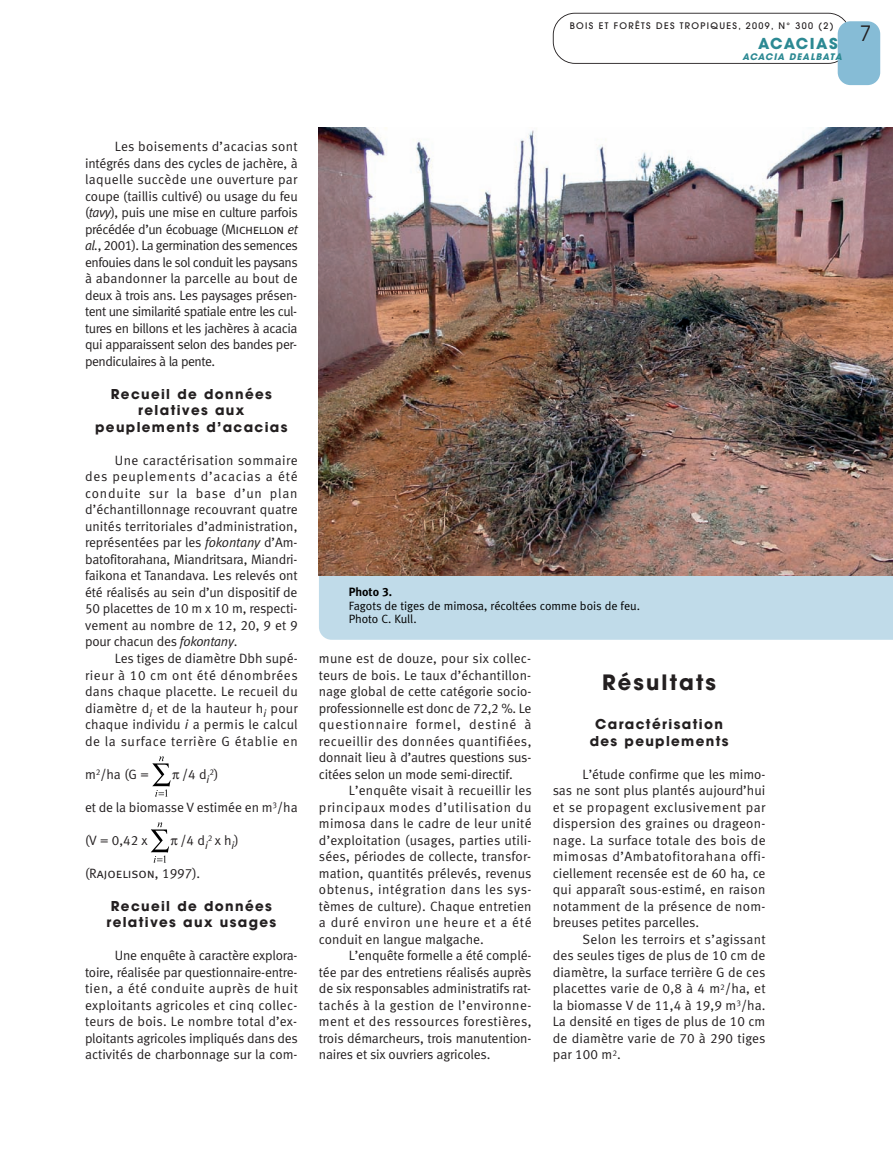
<style>
.page{position:relative;width:893px;height:1149px;background:#fff}
.page>*{position:absolute;margin:0;border:0;box-sizing:border-box;transform-origin:0 0}
.t1{font:700 21px "Avant Garde";letter-spacing:.1em;color:#231f20}
.t2{font:21px "Avant Garde";color:#231f20}
.t3{font:700 15px "Avant Garde";letter-spacing:.08em;color:#2c8993}
.t4{font:13.5px/16.5px "Meta Normal LF";letter-spacing:-.005em;color:#231f20;text-align:justify}
.t5{font:700 13.5px/16.5px "Avant Garde";letter-spacing:.1em;color:#231f20;text-align:center}
.t6{font:13.5px "Meta Normal LF Caps";color:#231f20}
.t7{font:12px/13.5px "Meta Normal LF";color:#000}
.t8{font:12px "Meta Bold LF";color:#000}
.t9{font:500 9px "Avant Garde";letter-spacing:.15em;color:#231f20}
.t10{font:italic 700 9px "Avant Garde";letter-spacing:.1em;color:#2c8993}
.t11{font:8.4px "Meta Normal LF";color:#231f20}
.s1{font-style:italic}
.s2{font-family:"Meta Normal LF Caps"}
.s3{font-size:13.5px}
.s4{font-family:"Meta Normal LF"}
</style>
<div class="page">
<svg style="left:553px;top:13px;width:294px;height:51px"></svg>
<div style="left:838px;top:21px;width:42px;height:64px;background:#86bcd6;border-radius:13px"></div>
<div style="left:319px;top:575px;width:574px;height:64px;background:#c0dbe9"></div>
<img style="left:319px;top:128px;width:574px;height:447px">
<svg style="left:152px;top:756px;width:19px;height:40px"></svg>
<svg style="left:151px;top:822px;width:18px;height:40px"></svg>
<p class="t9" style="left:570px;top:20px;width:265px">BOIS ET FORÊTS DES TROPIQUES, 2009, N° 300 (2)</p>
<h1 class="t2" style="left:860px;top:21px;width:13px">7</h1>
<p class="t3" style="left:758px;top:34px;width:81px">ACACIAS</p>
<p class="t10" style="left:742px;top:50px;width:101px">ACACIA DEALBATA</p>
<p class="t4" style="left:85px;top:138px;width:214px;text-indent:30px">Les boisements d’acacias sont intégrés dans des cycles de jachère, à laquelle succède une ouverture par coupe (taillis cultivé) ou usage du feu (<span class="s1">tavy</span>), puis une mise en culture parfois précédée d’un écobuage (<span class="s2">Michellon</span> <span class="s1">et al.</span>, 2001). La germination des semences enfouies dans le sol conduit les paysans à abandonner la parcelle au bout de deux à trois ans. Les paysages présen&shy;tent une similarité spatiale entre les cul&shy;tures en billons et les jachères à acacia qui apparaissent selon des bandes per&shy;pendiculaires à la pente.</p>
<p class="t5" style="left:95px;top:385px;width:194px">Recueil de données relatives aux peuplements d’acacias</p>
<p class="t4" style="left:85px;top:451px;width:214px;text-indent:30px">Une caractérisation sommaire des peuplements d’acacias a été conduite sur la base d’un plan d’échantillonnage recouvrant quatre unités territoriales d’administration, représentées par les <span class="s1">fokontany</span> d’Am&shy;batofitorahana, Miandritsara, Miandri&shy;faikona et Tanandava. Les relevés ont été réalisés au sein d’un dispositif de 50 placettes de 10 m x 10 m, respecti&shy;vement au nombre de 12, 20, 9 et 9 pour chacun des <span class="s1">fokontany</span>.</p>
<p class="t4" style="left:85px;top:649px;width:214px;text-indent:30px">Les tiges de diamètre Dbh supé&shy;rieur à 10 cm ont été dénombrées dans chaque placette. Le recueil du diamètre d<sub>i</sub> et de la hauteur h<sub>i</sub> pour chaque individu <span class="s1">i</span> a permis le calcul de la surface terrière G établie en</p>
<p class="t4" style="left:85px;top:765px;width:65px">m<sup>2</sup>/ha (G =</p>
<p class="t4" style="left:182px;top:765px;width:29px">/4 d<sub>i</sub></p>
<p class="t11" style="left:209px;top:766px;width:10px">2<span class="s3">)</span></p>
<p class="t4" style="left:85px;top:798px;width:214px">et de la biomasse V estimée en m<sup>3</sup>/ha</p>
<p class="t4" style="left:85px;top:831px;width:64px">(V = 0,42 x</p>
<p class="t4" style="left:181px;top:831px;width:60px">/4 d<sub>i</sub><sup>2</sup> x h<sub>i</sub>)</p>
<p class="t6" style="left:85px;top:865px;width:117px"><span class="s4">(</span>Rajoelison<span class="s4">, 1997).</span></p>
<p class="t5" style="left:107px;top:897px;width:171px">Recueil de données relatives aux usages</p>
<p class="t4" style="left:85px;top:946px;width:214px;text-indent:30px">Une enquête à caractère explora&shy;toire, réalisée par questionnaire-entre&shy;tien, a été conduite auprès de huit exploitants agricoles et cinq collec&shy;teurs de bois. Le nombre total d’ex&shy;ploitants agricoles impliqués dans des activités de charbonnage sur la com-</p>
<p class="t8" style="left:349px;top:584px;width:45px">Photo 3.</p>
<p class="t7" style="left:349px;top:598px;width:293px">Fagots de tiges de mimosa, récoltées comme bois de feu.<br>Photo C. Kull.</p>
<p class="t4" style="left:319px;top:649px;width:214px">mune est de douze, pour six collec&shy;teurs de bois. Le taux d’échantillon&shy;nage global de cette catégorie socio&shy;professionnelle est donc de 72,2 %. Le questionnaire formel, destiné à recueillir des données quantifiées, donnait lieu à d’autres questions sus&shy;citées selon un mode semi-directif.</p>
<p class="t4" style="left:319px;top:781px;width:214px;text-indent:30px">L’enquête visait à recueillir les principaux modes d’utilisation du mimosa dans le cadre de leur unité d’exploitation (usages, parties utili&shy;sées, périodes de collecte, transfor&shy;mation, quantités prélevés, revenus obtenus, intégration dans les sys&shy;tèmes de culture). Chaque entretien a duré environ une heure et a été conduit en langue malgache.</p>
<p class="t4" style="left:319px;top:946px;width:214px;text-indent:30px">L’enquête formelle a été complé&shy;tée par des entretiens réalisés auprès de six responsables administratifs rat&shy;tachés à la gestion de l’environne&shy;ment et des ressources forestières, trois démarcheurs, trois manutention&shy;naires et six ouvriers agricoles.</p>
<h1 class="t1" style="left:602px;top:668px;width:115px">Résultats</h1>
<p class="t5" style="left:590px;top:715px;width:140px">Caractérisation des peuplements</p>
<p class="t4" style="left:553px;top:765px;width:214px;text-indent:30px">L’étude confirme que les mimo&shy;sas ne sont plus plantés aujourd’hui et se propagent exclusivement par dispersion des graines ou drageon&shy;nage. La surface totale des bois de mimosas d’Ambatofitorahana offi&shy;ciellement recensée est de 60 ha, ce qui apparaît sous-estimé, en raison notamment de la présence de nom&shy;breuses petites parcelles.</p>
<p class="t4" style="left:553px;top:930px;width:214px;text-indent:30px">Selon les terroirs et s’agissant des seules tiges de plus de 10 cm de diamètre, la surface terrière G de ces placettes varie de 0,8 à 4 m<sup>2</sup>/ha, et la biomasse V de 11,4 à 19,9 m<sup>3</sup>/ha.<br>La densité en tiges de plus de 10 cm de diamètre varie de 70 à 290 tiges par 100 m<sup>2</sup>.</p>
</div>
